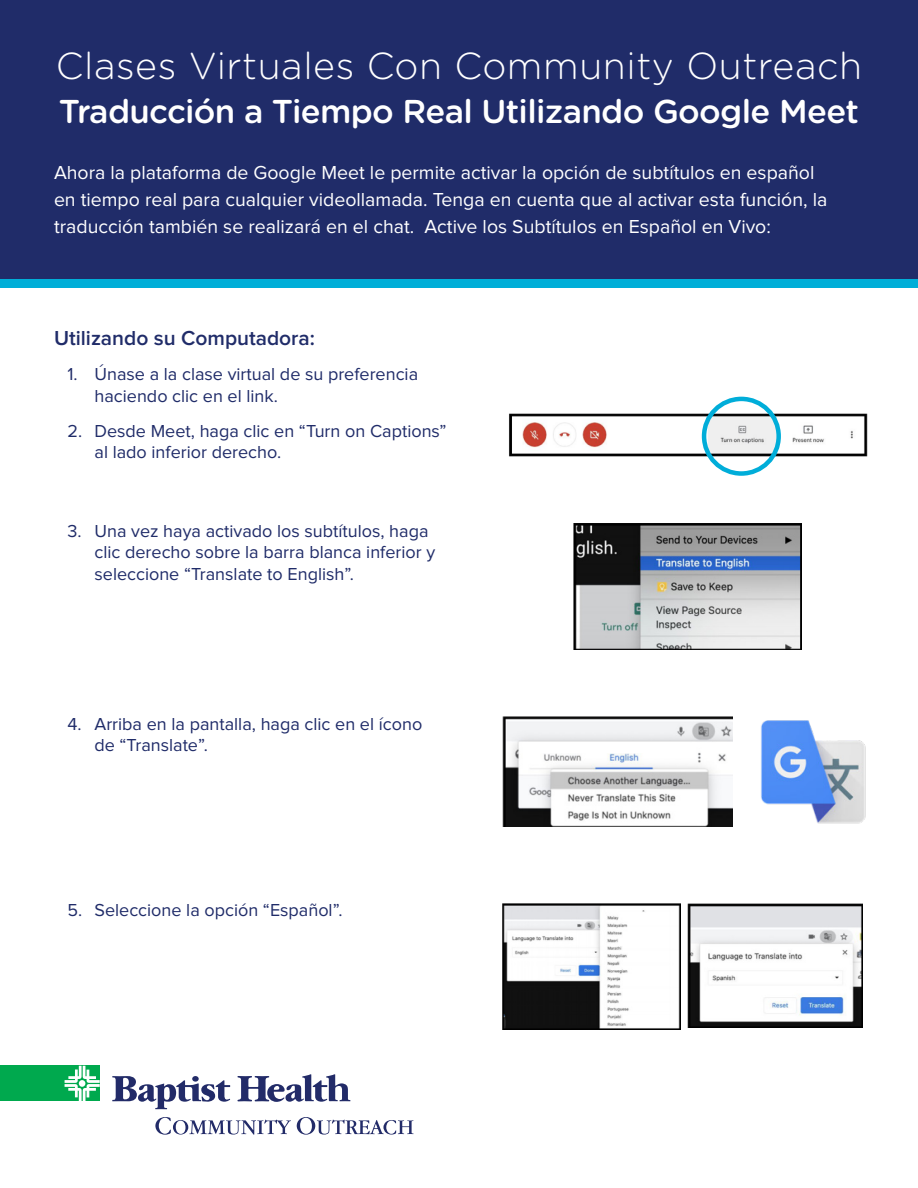
<style>
.page{position:relative;width:918px;height:1188px;background:#fff}
.page>*{position:absolute;margin:0;border:0;box-sizing:border-box;transform-origin:0 0}
.t1{font:300 37.5px "Gotham Rounded";letter-spacing:.015em;color:#fff}
.t2{font:500 33px "Gotham Rounded";letter-spacing:-.02em;color:#fff}
.t3{font:600 21px "Proxima Nova";color:#202c69}
.t4{font:19.5px/27px "Proxima Nova";color:#fff}
.t5{font:18px/21.6px "Proxima Nova";color:#202c69}
</style>
<div class="page">
<img style="left:509px;top:410px;width:359px;height:53px">
<img style="left:573px;top:524px;width:228px;height:125px">
<img style="left:502px;top:717px;width:231px;height:109px">
<img style="left:761px;top:720px;width:105px;height:104px">
<img style="left:502px;top:904px;width:179px;height:125px">
<img style="left:688px;top:904px;width:174px;height:123px">
<div style="left:0;top:0;width:918px;height:280px;background:#202c69"></div>
<div style="left:0;top:1066px;width:100px;height:35px;background:#00a94e"></div>
<svg style="left:112px;top:1076px;width:118px;height:33px"></svg>
<div style="left:192px;top:1076px;width:7px;height:6px;background:#222b68;border-radius:50%"></div>
<svg style="left:65px;top:1066px;width:35px;height:35px"></svg>
<svg style="left:237px;top:1074px;width:113px;height:28px"></svg>
<svg style="left:155px;top:1117px;width:136px;height:18px"></svg>
<svg style="left:297px;top:1117px;width:117px;height:18px"></svg>
<div style="left:0;top:280px;width:918px;height:8px;background:#00aed8"></div>
<div style="left:702px;top:397px;width:79px;height:79px;border:4px solid #00add9;border-radius:50%"></div>
<p class="t1" style="left:56px;top:41px;width:808px">Clases Virtuales Con Community Outreach</p>
<p class="t2" style="left:59px;top:88px;width:802px">Traducción a Tiempo Real Utilizando Google Meet</p>
<p class="t4" style="left:54px;top:160px;width:775px">Ahora la plataforma de Google Meet le permite activar la opción de subtítulos en español en tiempo real para cualquier videollamada. Tenga en cuenta que al activar esta función, la traducción también se realizará en el chat. Active los Subtítulos en Español en Vivo:</p>
<p class="t3" style="left:54px;top:328px;width:262px">Utilizando su Computadora:</p>
<p class="t5" style="left:94px;top:364px;width:325px;text-indent:-27px">1. Únase a la clase virtual de su preferencia haciendo clic en el link.</p>
<p class="t5" style="left:94px;top:421px;width:354px;text-indent:-27px">2. Desde Meet, haga clic en “Turn on Captions” al lado inferior derecho.</p>
<p class="t5" style="left:94px;top:521px;width:342px;text-indent:-27px">3. Una vez haya activado los subtítulos, haga clic derecho sobre la barra blanca inferior y seleccione “Translate to English”.</p>
<p class="t5" style="left:94px;top:714px;width:329px;text-indent:-27px">4. Arriba en la pantalla, haga clic en el ícono de “Translate”.</p>
<p class="t5" style="left:68px;top:900px;width:276px">5. Seleccione la opción “Español”.</p>
</div>
